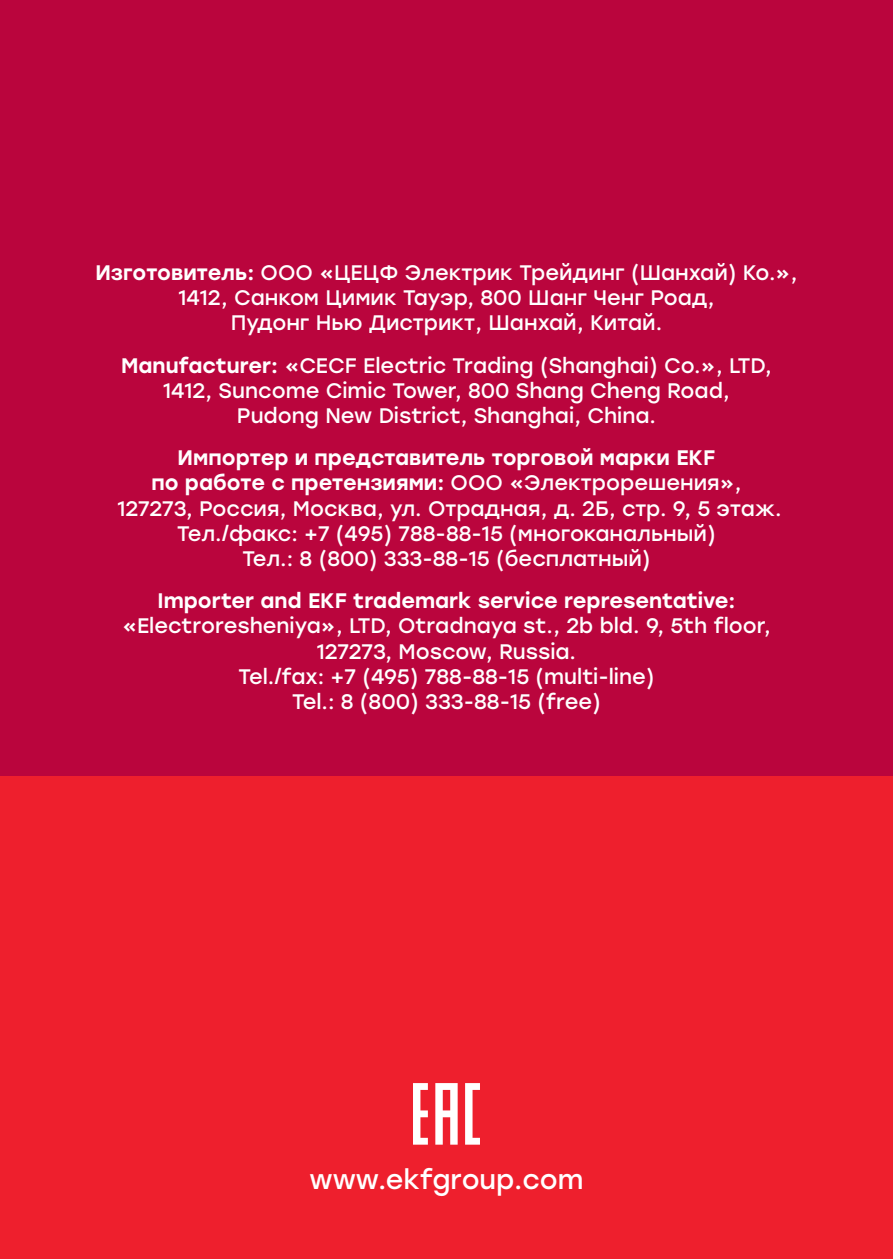
<style>
.page{position:relative;width:893px;height:1259px;background:#fff}
.page>*{position:absolute;margin:0;border:0;box-sizing:border-box;transform-origin:0 0}
.Adresa{font:27px "Stolzl";color:#fff}
.Adresa-2{font:21px "Stolzl";color:#fff}
.Adresa-3{font:500 21px "Stolzl";color:#fff}
.s1{font-weight:500}
.s2{font-weight:400}
</style>
<div class="page">
<div style="left:0;top:775px;width:893px;height:484px;background:#ee1f2d"></div>
<div style="left:0;top:0;width:893px;height:775px;background:#ba053d"></div>
<svg style="left:413px;top:1083px;width:67px;height:61px"></svg>
<p class="Adresa-2" style="left:95px;top:258px;width:704px"><span class="s1">Изготовитель:</span> ООО «ЦЕЦФ Электрик Трейдинг (Шанхай) Ko.»,</p>
<p class="Adresa-2" style="left:179px;top:283px;width:537px">1412, Санком Цимик Тауэр, 800 Шанг Ченг Роад,</p>
<p class="Adresa-2" style="left:231px;top:308px;width:433px">Пудонг Нью Дистрикт, Шанхай, Китай.</p>
<p class="Adresa-2" style="left:121px;top:350px;width:652px"><span class="s1">Manufacturer:</span> «CECF Electric Trading (Shanghai) Co.», LTD,</p>
<p class="Adresa-2" style="left:163px;top:375px;width:568px">1412, Suncome Cimic Tower, 800 Shang Cheng Road,</p>
<p class="Adresa-2" style="left:237px;top:401px;width:421px">Pudong New District, Shanghai, China.</p>
<p class="Adresa-3" style="left:178px;top:443px;width:539px">Импортер и представитель торговой марки EKF</p>
<p class="Adresa-3" style="left:151px;top:468px;width:592px">по работе с претензиями: <span class="s2">ООО «Электрорешения»,</span></p>
<p class="Adresa-2" style="left:117px;top:493px;width:666px">127273, Россия, Москва, ул. Отрадная, д. 2Б, стр. 9, 5 этаж.</p>
<p class="Adresa-2" style="left:177px;top:518px;width:540px">Тел./факс: +7 (495) 788-88-15 (многоканальный)</p>
<p class="Adresa-2" style="left:242px;top:544px;width:410px">Тел.: 8 (800) 333-88-15 (бесплатный)</p>
<p class="Adresa-3" style="left:157px;top:586px;width:579px">Importer and EKF trademark service representative:</p>
<p class="Adresa-2" style="left:122px;top:611px;width:650px">«Electroresheniya», LTD, Otradnaya st., 2b bld. 9, 5th floor,</p>
<p class="Adresa-2" style="left:317px;top:636px;width:261px">127273, Moscow, Russia.</p>
<p class="Adresa-2" style="left:238px;top:661px;width:417px">Tel./fax: +7 (495) 788-88-15 (multi-line)</p>
<p class="Adresa-2" style="left:292px;top:687px;width:310px">Tel.: 8 (800) 333-88-15 (free)</p>
<p class="Adresa" style="left:310px;top:1160px;width:275px">www.ekfgroup.com</p>
</div>
